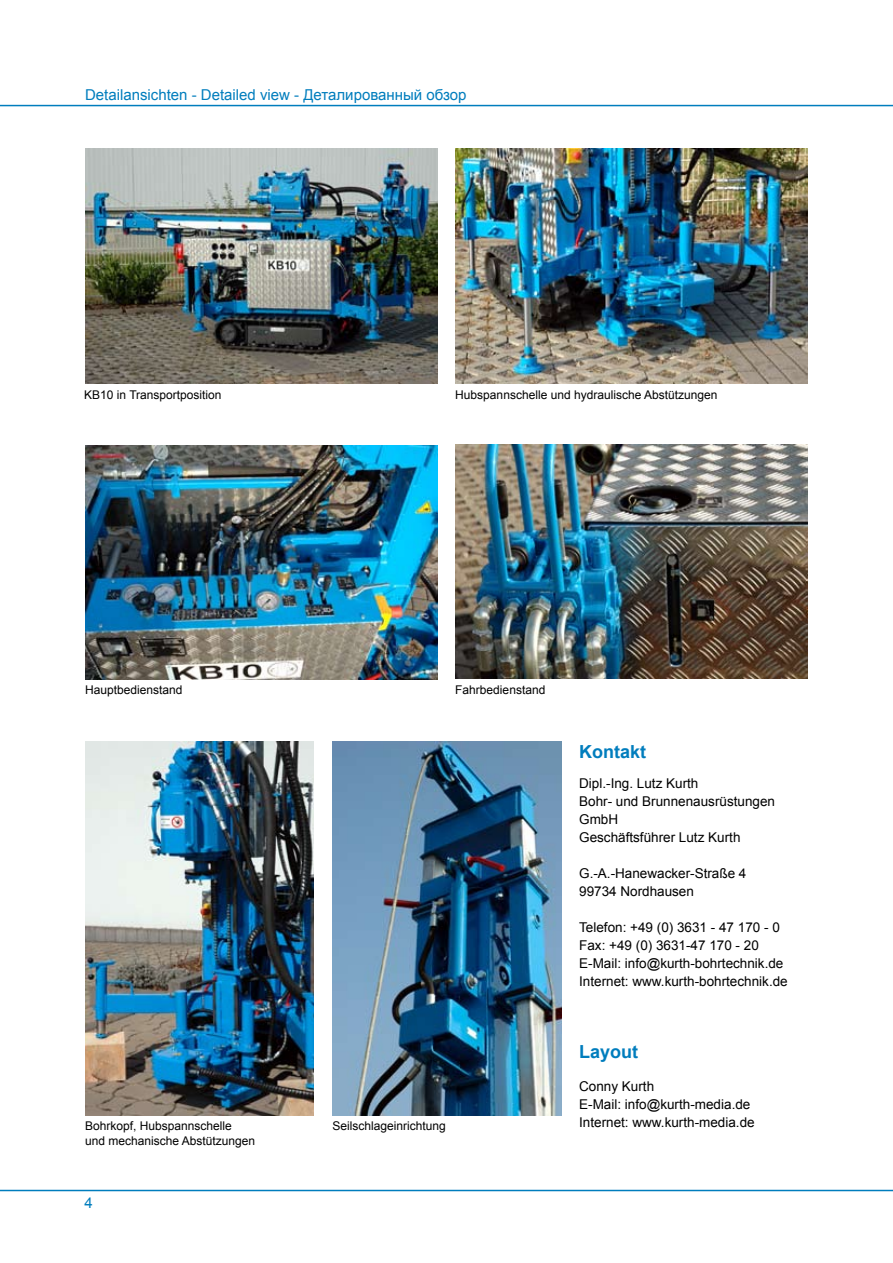
<style>
.page{position:relative;width:893px;height:1263px;background:#fff}
.page>*{position:absolute;margin:0;border:0;box-sizing:border-box;transform-origin:0 0}
.t1{font:700 18px "Arial";color:#007dbd}
.t2{font:15px "Arial";color:#007dbd}
.t3{font:13.5px/18px "Arial";color:#000}
.t4{font:12px "Arial";color:#000}
</style>
<div class="page">
<img style="left:85px;top:149px;width:353px;height:234px">
<img style="left:455px;top:149px;width:353px;height:234px">
<img style="left:85px;top:445px;width:353px;height:234px">
<img style="left:455px;top:444px;width:353px;height:235px">
<hr style="left:0;top:105px;width:893px;height:1px;background:#007dbd">
<hr style="left:0;top:1190px;width:893px;height:1px;background:#007dbd">
<img style="left:85px;top:742px;width:229px;height:373px">
<img style="left:332px;top:742px;width:229px;height:373px">
<p class="t2" style="left:85px;top:85px;width:383px">Detailansichten - Detailed view - Деталированный обзор</p>
<p class="t4" style="left:84px;top:387px;width:139px">KB10 in Transportposition</p>
<p class="t4" style="left:455px;top:387px;width:264px">Hubspannschelle und hydraulische Abstützungen</p>
<p class="t4" style="left:85px;top:682px;width:99px">Hauptbedienstand</p>
<p class="t4" style="left:455px;top:682px;width:92px">Fahrbedienstand</p>
<h1 class="t1" style="left:579px;top:740px;width:68px">Kontakt</h1>
<p class="t3" style="left:579px;top:774px;width:197px">Dipl.-Ing. Lutz Kurth<br>Bohr- und Brunnenausrüstungen<br>GmbH<br>Geschäftsführer Lutz Kurth</p>
<p class="t3" style="left:579px;top:864px;width:169px">G.-A.-Hanewacker-Straße 4<br>99734 Nordhausen</p>
<p class="t3" style="left:579px;top:918px;width:210px">Telefon: +49 (0) 3631 - 47 170 - 0<br>Fax: +49 (0) 3631-47 170 - 20<br>E-Mail: info@kurth-bohrtechnik.de Internet: www.kurth-bohrtechnik.de</p>
<h1 class="t1" style="left:579px;top:1040px;width:61px">Layout</h1>
<p class="t3" style="left:579px;top:1077px;width:173px">Conny Kurth<br>E-Mail: info@kurth-media.de</p>
<p class="t4" style="left:85px;top:1118px;width:148px">Bohrkopf, Hubspannschelle</p>
<p class="t3" style="left:579px;top:1113px;width:177px">Internet: www.kurth-media.de</p>
<p class="t4" style="left:85px;top:1133px;width:172px">und mechanische Abstützungen</p>
<p class="t4" style="left:332px;top:1118px;width:115px">Seilschlageinrichtung</p>
<p class="t2" style="left:84px;top:1193px;width:10px">4</p>
</div>
